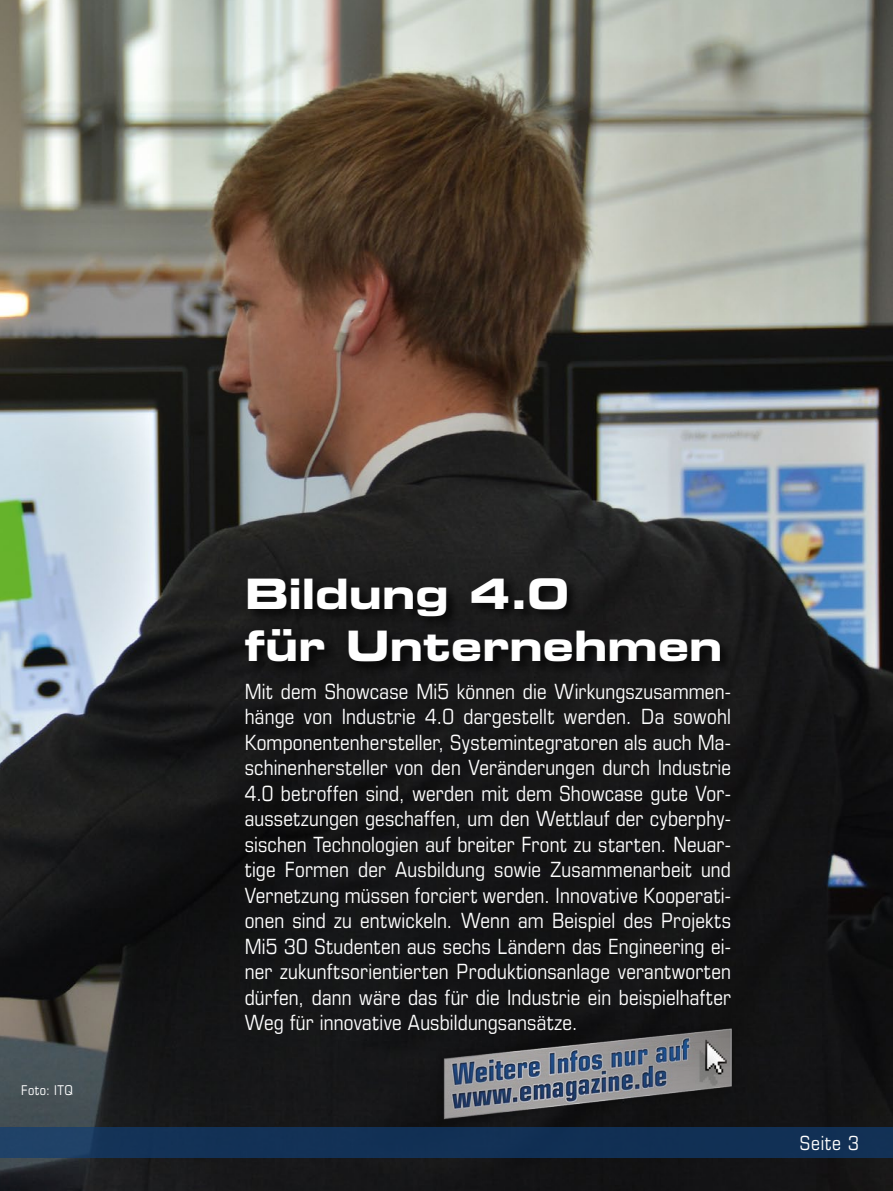
<style>
.page{position:relative;width:893px;height:1191px;background:#fff}
.page>*{position:absolute;margin:0;border:0;box-sizing:border-box;transform-origin:0 0}
.t1{font:42px/52.5px "Eurostile LT Std Bold Ex 2";letter-spacing:-.01em;color:#fff}
.t2{font:condensed 21px/25.5px "Eurostile LT Std";letter-spacing:.01em;color:#fff;text-align:justify}
.t3{font:condensed 19.5px "Eurostile LT Std";letter-spacing:.04em;color:#fff}
.t4{font:condensed 13.5px "Eurostile LT Std";letter-spacing:.04em;color:#fff}
</style>
<div class="page">
<img style="left:0;top:0;width:893px;height:1191px">
<div style="left:243px;top:576px;width:491px;height:100px;background:#171718"></div>
<img style="left:430px;top:1019px;width:312px;height:106px">
<div style="left:0;top:1127px;width:893px;height:31px;background:linear-gradient(to right,#18385d,#0e2d51)"></div>
<p class="t4" style="left:21px;top:1082px;width:53px">Foto: ITQ</p>
<h1 class="t1" style="left:245px;top:567px;width:479px">Bildung 4.0<br>für Unternehmen</h1>
<p class="t2" style="left:245px;top:678px;width:488px">Mit dem Showcase Mi5 können die Wirkungszusammen&shy;hänge von Industrie 4.0 dargestellt werden. Da sowohl Komponentenhersteller, Systemintegratoren als auch Ma&shy;schinenhersteller von den Veränderungen durch Industrie 4.0 betroffen sind, werden mit dem Showcase gute Vor&shy;aussetzungen geschaffen, um den Wettlauf der cyberphy&shy;sischen Technologien auf breiter Front zu starten. Neuar&shy;tige Formen der Ausbildung sowie Zusammenarbeit und Vernetzung müssen forciert werden. Innovative Kooperati&shy;onen sind zu entwickeln. Wenn am Beispiel des Projekts Mi5 30 Studenten aus sechs Ländern das Engineering ei&shy;ner zukunftsorientierten Produktionsanlage verantworten dürfen, dann wäre das für die Industrie ein beispielhafter Weg für innovative Ausbildungsansätze.</p>
<p class="t3" style="left:800px;top:1131px;width:61px">Seite 3</p>
</div>
